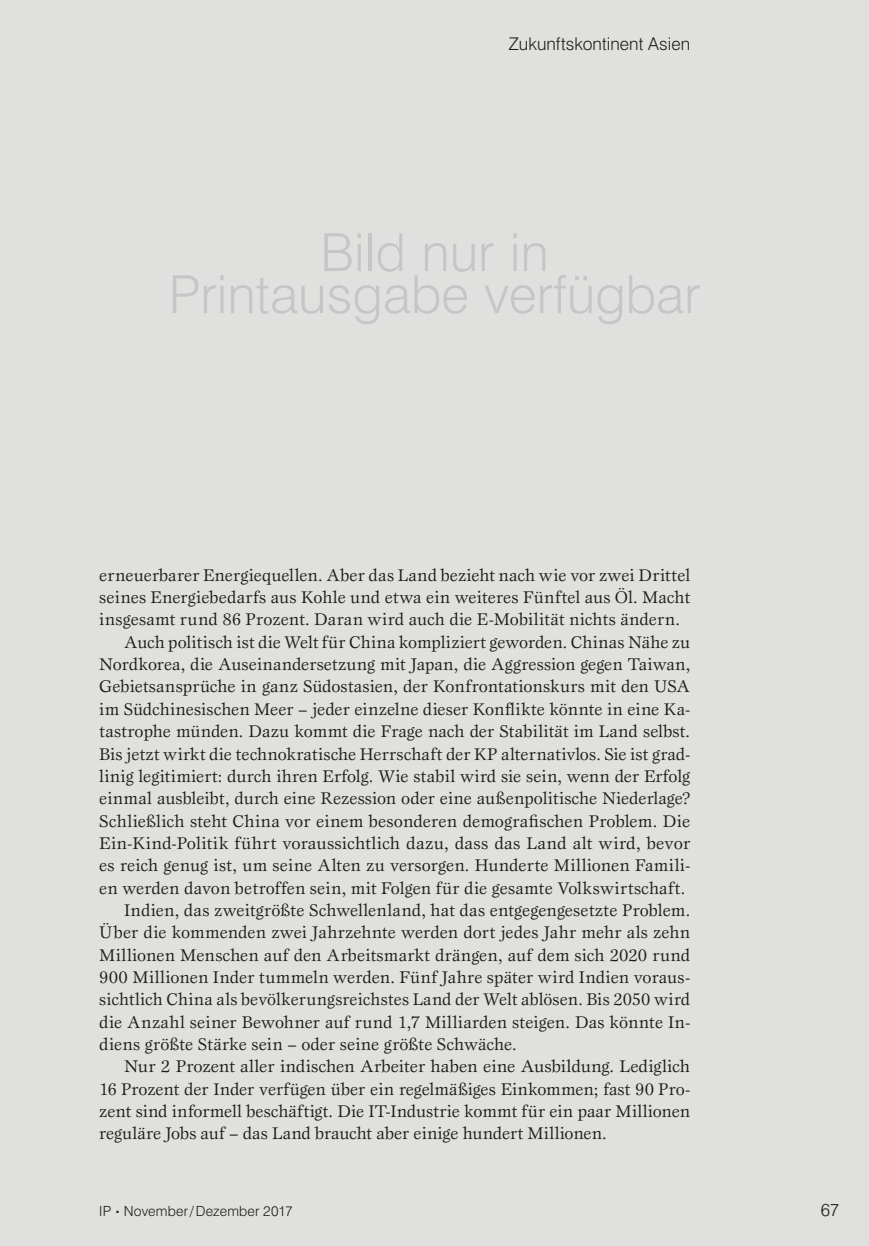
<style>
.page{position:relative;width:869px;height:1246px;background:#fff}
.page>*{position:absolute;margin:0;border:0;box-sizing:border-box;transform-origin:0 0}
.t1{font:300 52.5px/42px "Swiss 721 BT";color:#c6c6c6;text-align:center}
.t2{font:17.5px "Esprit Std";letter-spacing:.005em;color:#1d1d1b}
.t3{font:300 17.5px "Swiss 721 BT";color:#1d1d1b}
.t4{font:300 14px "Swiss 721 BT";letter-spacing:.015em;color:#1d1d1b}
.s1{font-size:8.4px}
</style>
<div class="page">
<div style="left:0;top:0;width:868px;height:1245px;background:#e0e0df"></div>
<p class="t3" style="left:508px;top:33px;width:183px">Zukunftskontinent Asien</p>
<h1 class="t1" style="left:169px;top:231px;width:533px">Bild nur in<br>Printausgabe verfügbar</h1>
<p class="t2" style="left:99px;top:564px;width:592px">erneuerbarer Energiequellen. Aber das Land bezieht nach wie vor zwei Drittel</p>
<p class="t2" style="left:99px;top:586px;width:592px">seines Energiebedarfs aus Kohle und etwa ein weiteres Fünftel aus Öl. Macht</p>
<p class="t2" style="left:99px;top:609px;width:581px">insgesamt rund 86 Prozent. Daran wird auch die E-Mobilität nichts ändern.</p>
<p class="t2" style="left:124px;top:631px;width:567px">Auch politisch ist die Welt für China kompliziert geworden. Chinas Nähe zu</p>
<p class="t2" style="left:99px;top:653px;width:592px">Nordkorea, die Auseinandersetzung mit Japan, die Aggression gegen Taiwan,</p>
<p class="t2" style="left:99px;top:676px;width:592px">Gebietsansprüche in ganz Südostasien, der Konfrontationskurs mit den USA</p>
<p class="t2" style="left:99px;top:698px;width:592px">im Südchinesischen Meer – jeder einzelne dieser Konflikte könnte in eine Ka-</p>
<p class="t2" style="left:99px;top:720px;width:592px">tastrophe münden. Dazu kommt die Frage nach der Stabilität im Land selbst.</p>
<p class="t2" style="left:99px;top:742px;width:592px">Bis jetzt wirkt die technokratische Herrschaft der KP alternativlos. Sie ist grad-</p>
<p class="t2" style="left:99px;top:765px;width:592px">linig legitimiert: durch ihren Erfolg. Wie stabil wird sie sein, wenn der Erfolg</p>
<p class="t2" style="left:99px;top:787px;width:592px">einmal ausbleibt, durch eine Rezession oder eine außenpolitische Niederlage?</p>
<p class="t2" style="left:99px;top:809px;width:592px">Schließlich steht China vor einem besonderen demografischen Problem. Die</p>
<p class="t2" style="left:99px;top:832px;width:592px">Ein-Kind-Politik führt voraussichtlich dazu, dass das Land alt wird, bevor</p>
<p class="t2" style="left:99px;top:854px;width:592px">es reich genug ist, um seine Alten zu versorgen. Hunderte Millionen Famili-</p>
<p class="t2" style="left:99px;top:876px;width:587px">en werden davon betroffen sein, mit Folgen für die gesamte Volkswirtschaft.</p>
<p class="t2" style="left:124px;top:899px;width:567px">Indien, das zweitgrößte Schwellenland, hat das entgegengesetzte Problem.</p>
<p class="t2" style="left:99px;top:921px;width:592px">Über die kommenden zwei Jahrzehnte werden dort jedes Jahr mehr als zehn</p>
<p class="t2" style="left:99px;top:943px;width:592px">Millionen Menschen auf den Arbeitsmarkt drängen, auf dem sich 2020 rund</p>
<p class="t2" style="left:99px;top:966px;width:592px">900 Millionen Inder tummeln werden. Fünf Jahre später wird Indien voraus-</p>
<p class="t2" style="left:99px;top:988px;width:592px">sichtlich China als bevölkerungsreichstes Land der Welt ablösen. Bis 2050 wird</p>
<p class="t2" style="left:99px;top:1010px;width:592px">die Anzahl seiner Bewohner auf rund 1,7 Milliarden steigen. Das könnte In-</p>
<p class="t2" style="left:99px;top:1033px;width:418px">diens größte Stärke sein – oder seine größte Schwäche.</p>
<p class="t2" style="left:124px;top:1055px;width:567px">Nur 2 Prozent aller indischen Arbeiter haben eine Ausbildung. Lediglich</p>
<p class="t2" style="left:99px;top:1077px;width:592px">16 Prozent der Inder verfügen über ein regelmäßiges Einkommen; fast 90 Pro-</p>
<p class="t2" style="left:99px;top:1100px;width:592px">zent sind informell beschäftigt. Die IT-Industrie kommt für ein paar Millionen</p>
<p class="t2" style="left:99px;top:1122px;width:508px">reguläre Jobs auf – das Land braucht aber einige hundert Millionen.</p>
<p class="t4" style="left:99px;top:1202px;width:194px">IP <span class="s1">•</span> November/Dezember 2017</p>
<p class="t3" style="left:820px;top:1198px;width:20px">67</p>
</div>
